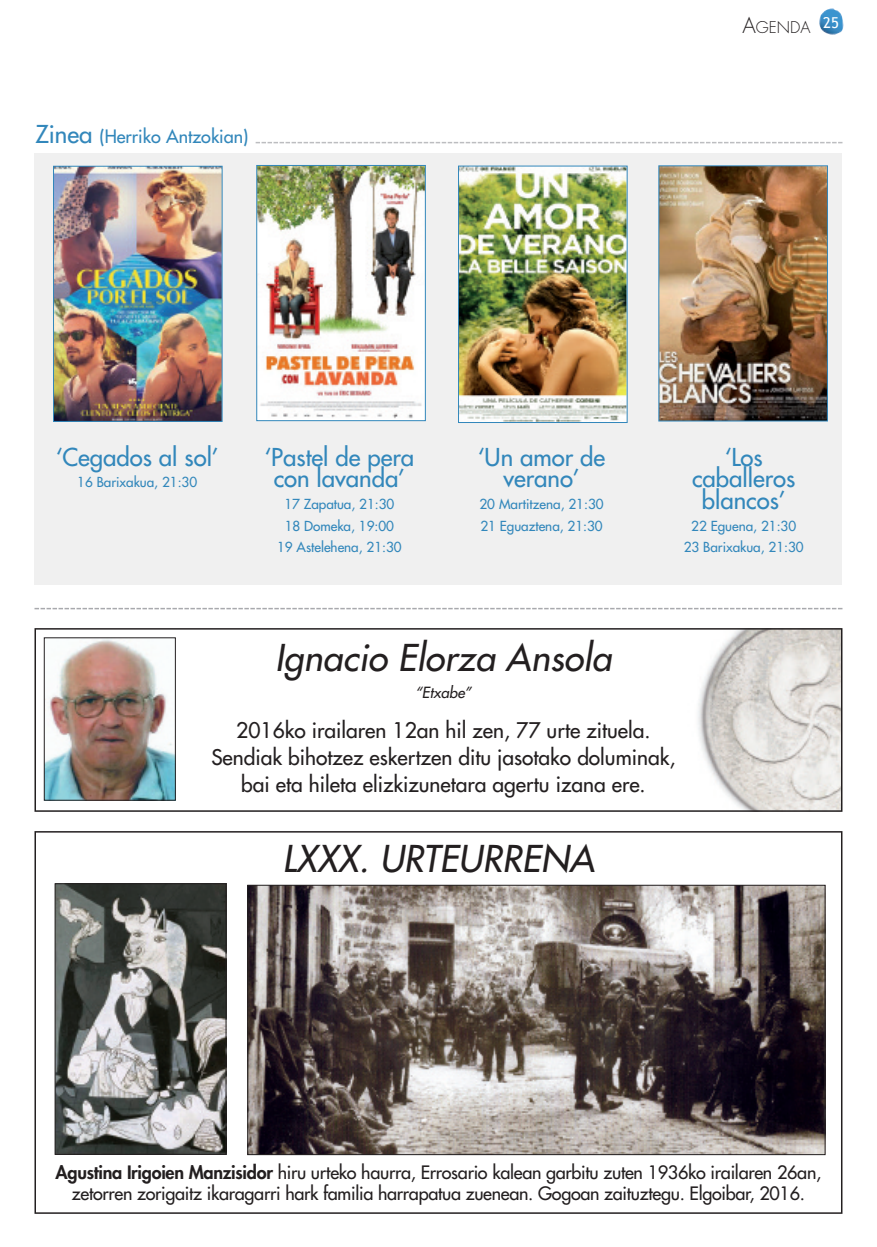
<style>
.page{position:relative;width:877px;height:1247px;background:#fff}
.page>*{position:absolute;margin:0;border:0;box-sizing:border-box;transform-origin:0 0}
.t1{font:italic 36px "Futura";letter-spacing:.005em;color:#231f20}
.t2{font:24px/21.6px "Futura";color:#3287bb;text-align:center}
.t3{font:21px/27px "Futura";color:#231f20;text-align:center}
.t4{font:18px/21px "Futura";letter-spacing:-.015em;color:#231f20;text-align:center}
.t5{font:18px "Futura";color:#3287bb}
.t6{font:300 15.75px "Futura";color:#231f20}
.t7{font:italic 15px "Futura";letter-spacing:.005em;color:#231f20}
.t8{font:13.5px/21.6px "Futura";color:#3287bb;text-align:center}
.s1{font-size:24px}
.s2{font-size:21px}
.s3{font-weight:800}
</style>
<div class="page">
<img style="left:819px;top:8px;width:24px;height:27px">
<div style="left:34px;top:831px;width:808px;height:383px;border:2px solid #231f20"></div>
<img style="left:57px;top:885px;width:167px;height:268px">
<div style="left:55px;top:883px;width:171px;height:272px;border:1px solid #231f20"></div>
<img style="left:249px;top:887px;width:574px;height:266px">
<div style="left:247px;top:885px;width:578px;height:270px;border:1px solid #231f20"></div>
<svg style="left:34px;top:608px;width:808px;height:1px"></svg>
<div style="left:34px;top:154px;width:808px;height:431px;background:#f0f0f0"></div>
<svg style="left:256px;top:142px;width:586px;height:1px"></svg>
<img style="left:55px;top:168px;width:165px;height:252px">
<div style="left:53px;top:166px;width:169px;height:256px;border:1px solid #3287bb"></div>
<img style="left:258px;top:167px;width:166px;height:252px">
<div style="left:256px;top:165px;width:170px;height:256px;border:1px solid #3287bb"></div>
<img style="left:460px;top:168px;width:165px;height:253px">
<div style="left:458px;top:166px;width:169px;height:257px;border:1px solid #3287bb"></div>
<img style="left:660px;top:167px;width:166px;height:252px">
<div style="left:658px;top:165px;width:170px;height:256px;border:1px solid #3287bb"></div>
<img style="left:698px;top:631px;width:141px;height:178px">
<div style="left:34px;top:628px;width:808px;height:184px;border:2px solid #231f20"></div>
<img style="left:46px;top:639px;width:128px;height:159px">
<div style="left:44px;top:637px;width:132px;height:163px;border:1px solid #231f20"></div>
<p class="t5" style="left:36px;top:127px;width:214px"><span class="s1">Zinea</span> (Herriko Antzokian)</p>
<p class="t6" style="left:742px;top:20px;width:98px"><span class="s2">A</span>GENDA <sup>25</sup></p>
<h2 class="t2" style="left:56px;top:448px;width:164px">‘Cegados al sol’</h2>
<p class="t8" style="left:77px;top:473px;width:121px">16 Barixakua, 21:30</p>
<h2 class="t2" style="left:265px;top:448px;width:151px">‘Pastel de pera con lavanda’</h2>
<p class="t8" style="left:277px;top:494px;width:126px">17 Zapatua, 21:30<br>18 Domeka, 19:00<br>19 Astelehena, 21:30</p>
<h2 class="t2" style="left:478px;top:448px;width:129px">‘Un amor de verano’</h2>
<p class="t8" style="left:479px;top:494px;width:126px;text-align:left">20 Martitzena, 21:30<br>21 Eguaztena, 21:30</p>
<h2 class="t2" style="left:692px;top:448px;width:105px">‘Los caballeros blancos’</h2>
<p class="t8" style="left:684px;top:516px;width:121px">22 Eguena, 21:30<br>23 Barixakua, 21:30</p>
<h1 class="t1" style="left:275px;top:639px;width:338px">Ignacio Elorza Ansola</h1>
<p class="t7" style="left:415px;top:685px;width:58px">“Etxabe”</p>
<p class="t3" style="left:211px;top:718px;width:466px">2016ko irailaren 12an hil zen, 77 urte zituela.<br>Sendiak bihotzez eskertzen ditu jasotako doluminak, bai eta hileta elizkizunetara agertu izana ere.</p>
<h1 class="t1" style="left:282px;top:840px;width:314px">LXXX. URTEURRENA</h1>
<p class="t4" style="left:56px;top:1163px;width:767px"><span class="s3">Agustina Irigoien Manzisidor</span> hiru urteko haurra, Errosario kalean garbitu zuten 1936ko irailaren 26an, zetorren zorigaitz ikaragarri hark familia harrapatua zuenean. Gogoan zaituztegu. Elgoibar, 2016.</p>
</div>
